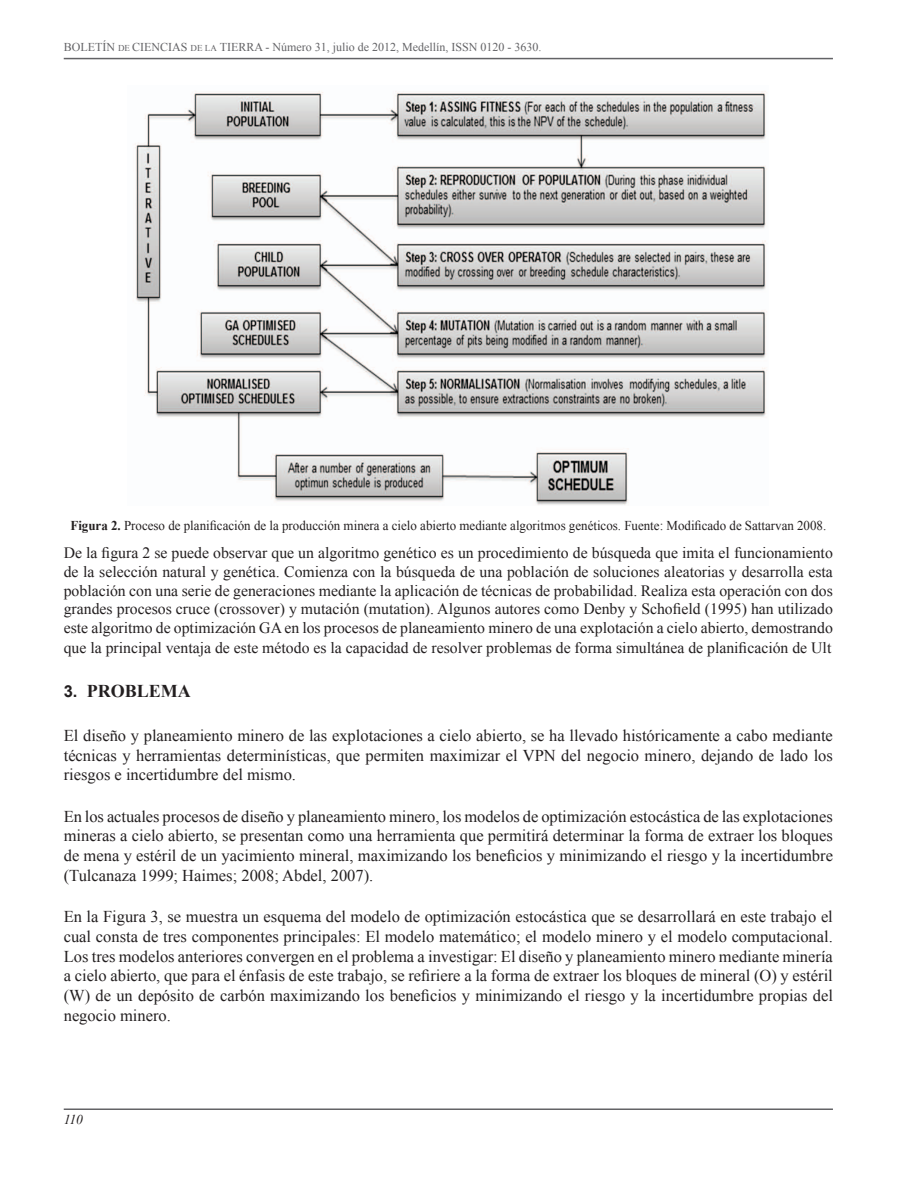
<style>
.page{position:relative;width:918px;height:1188px;background:#fff}
.page>*{position:absolute;margin:0;border:0;box-sizing:border-box;transform-origin:0 0}
.BCT_Título_1{font:700 18px "Times New Roman";color:#231f20}
.BCT_Normal{font:16.5px/19.8px "Times New Roman";color:#231f20;text-align:justify}
.BCT_Abstrac{font:15.75px/19px "Times New Roman";color:#231f20;text-align:justify}
.BCT_Texto_Figura{font:13.5px "Times New Roman";color:#231f20;scale:.96 1}
.t1{font:italic 13.5px "Times New Roman";color:#231f20}
.t2{font:12px "Times New Roman";color:#636366}
.s1{font-size:9px}
.s2{font-weight:700}
.s3{font-family:"Arial";font-size:16.5px}
</style>
<div class="page">
<hr style="left:64px;top:1108px;width:769px;height:2px;background:#636366">
<hr style="left:64px;top:58px;width:769px;height:1px;background:#636366">
<img style="left:135px;top:91px;width:632px;height:414px">
<p class="t2" style="left:64px;top:39px;width:479px">BOLETÍN <span class="s1">DE</span> CIENCIAS <span class="s1">DE LA</span> TIERRA - Número 31, julio de 2012, Medellín, ISSN 0120 - 3630.</p>
<p class="BCT_Texto_Figura" style="left:70px;top:517px;width:789px"><span class="s2">Figura 2.</span> Proceso de planificación de la producción minera a cielo abierto mediante algoritmos genéticos. Fuente: Modificado de Sattarvan 2008.</p>
<p class="BCT_Abstrac" style="left:64px;top:543px;width:771px">De la figura 2 se puede observar que un algoritmo genético es un procedimiento de búsqueda que imita el funcionamiento de la selección natural y genética. Comienza con la búsqueda de una población de soluciones aleatorias y desarrolla esta población con una serie de generaciones mediante la aplicación de técnicas de probabilidad. Realiza esta operación con dos grandes procesos cruce (crossover) y mutación (mutation). Algunos autores como Denby y Schofield (1995) han utilizado este algoritmo de optimización GA en los procesos de planeamiento minero de una explotación a cielo abierto, demostrando que la principal ventaja de este método es la capacidad de resolver problemas de forma simultánea de planificación de Ult</p>
<p class="BCT_Título_1" style="left:64px;top:678px;width:128px"><span class="s3">3.</span> PROBLEMA</p>
<p class="BCT_Normal" style="left:64px;top:725px;width:771px">El diseño y planeamiento minero de las explotaciones a cielo abierto, se ha llevado históricamente a cabo mediante técnicas y herramientas determinísticas, que permiten maximizar el VPN del negocio minero, dejando de lado los riesgos e incertidumbre del mismo.</p>
<p class="BCT_Normal" style="left:64px;top:806px;width:771px">En los actuales procesos de diseño y planeamiento minero, los modelos de optimización estocástica de las explotaciones mineras a cielo abierto, se presentan como una herramienta que permitirá determinar la forma de extraer los bloques de mena y estéril de un yacimiento mineral, maximizando los beneficios y minimizando el riesgo y la incertidumbre (Tulcanaza 1999; Haimes; 2008; Abdel, 2007).</p>
<p class="BCT_Normal" style="left:64px;top:906px;width:771px">En la Figura 3, se muestra un esquema del modelo de optimización estocástica que se desarrollará en este trabajo el cual consta de tres componentes principales: El modelo matemático; el modelo minero y el modelo computacional.<br>Los tres modelos anteriores convergen en el problema a investigar: El diseño y planeamiento minero mediante minería a cielo abierto, que para el énfasis de este trabajo, se refiriere a la forma de extraer los bloques de mineral (O) y estéril (W) de un depósito de carbón maximizando los beneficios y minimizando el riesgo y la incertidumbre propias del negocio minero.</p>
<p class="t1" style="left:64px;top:1110px;width:21px">110</p>
</div>
